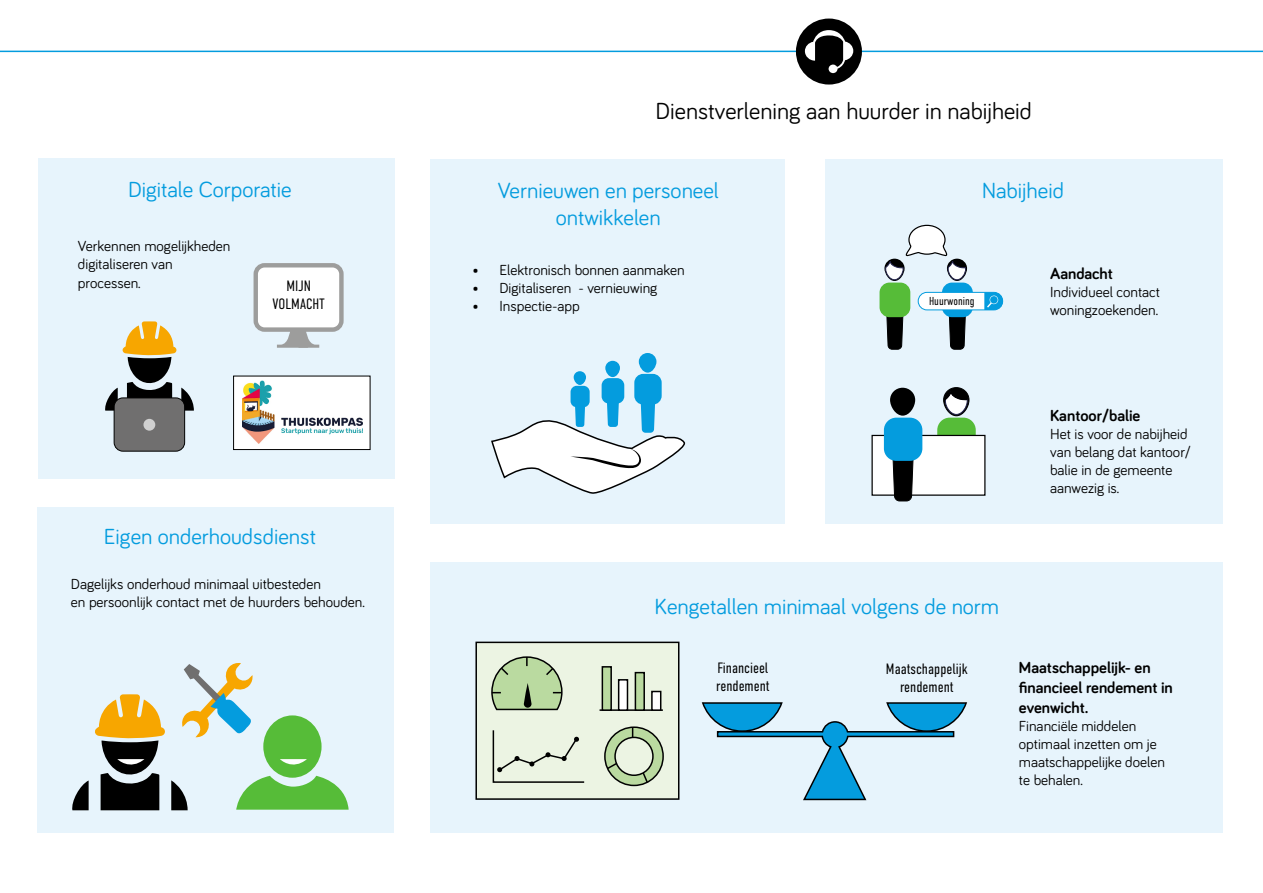
<style>
.page{position:relative;width:1263px;height:893px;background:#fff}
.page>*{position:absolute;margin:0;border:0;box-sizing:border-box;transform-origin:0 0}
.t1{font:24px "Bariol";color:#000}
.t2{font:22.5px/27px "Bariol";color:#049cde;text-align:center}
.t3{font:700 16.5px/19.8px "Bariol";color:#000}
.t4{font:15px/18px "Bariol";color:#000}
.t5{font:300 15px "DIN Condensed";color:#000}
.t6{font:300 11.55px "DIN Condensed";color:#000}
</style>
<div class="page">
<div style="left:38px;top:159px;width:356px;height:320px;background:#e7f4fc"></div>
<hr style="left:0;top:51px;width:1263px;height:1px;background:#049cde">
<div style="left:796px;top:19px;width:66px;height:66px;background:#000;border-radius:50%"></div>
<svg style="left:805px;top:30px;width:48px;height:43px"></svg>
<div style="left:430px;top:159px;width:354px;height:365px;background:#e7f4fc"></div>
<div style="left:825px;top:159px;width:397px;height:365px;background:#e7f4fc"></div>
<div style="left:37px;top:508px;width:357px;height:325px;background:#e7f4fc"></div>
<div style="left:430px;top:563px;width:792px;height:270px;background:#e7f4fc"></div>
<svg style="left:171px;top:780px;width:17px;height:30px"></svg>
<svg style="left:105px;top:321px;width:89px;height:90px"></svg>
<div style="left:114px;top:398px;width:71px;height:53px;background:#706f6f;border-radius:9px"></div>
<div style="left:114px;top:398px;width:71px;height:54px;border:1px solid #000;border-radius:9px"></div>
<div style="left:143px;top:419px;width:12px;height:12px;background:#d0d0d0;border-radius:50%"></div>
<div style="left:256px;top:265px;width:85px;height:65px;background:#fff;border-radius:9px"></div>
<div style="left:254px;top:263px;width:90px;height:69px;border:4px solid #9d9d9c;border-radius:9px"></div>
<svg style="left:277px;top:330px;width:42px;height:18px"></svg>
<svg style="left:182px;top:663px;width:71px;height:74px"></svg>
<div style="left:475px;top:642px;width:204px;height:158px;background:#ecf4e3;border:2px solid #000"></div>
<svg style="left:491px;top:656px;width:72px;height:55px"></svg>
<svg style="left:524px;top:683px;width:7px;height:25px"></svg>
<hr style="left:599px;top:709px;width:64px;height:2px;background:#000">
<div style="left:602px;top:666px;width:10px;height:45px;background:#badaa0;border:2px solid #000"></div>
<div style="left:618px;top:679px;width:10px;height:32px;background:#fff;border:2px solid #000"></div>
<div style="left:635px;top:672px;width:10px;height:39px;background:#badaa0;border:2px solid #000"></div>
<div style="left:651px;top:691px;width:10px;height:20px;background:#fff;border:2px solid #000"></div>
<svg style="left:604px;top:726px;width:60px;height:61px"></svg>
<svg style="left:492px;top:730px;width:93px;height:53px"></svg>
<svg style="left:701px;top:702px;width:267px;height:99px"></svg>
<div style="left:263px;top:715px;width:59px;height:63px;background:#56bc38;border-radius:50%"></div>
<svg style="left:72px;top:694px;width:93px;height:116px"></svg>
<svg style="left:236px;top:759px;width:113px;height:51px"></svg>
<svg style="left:574px;top:371px;width:12px;height:14px"></svg>
<svg style="left:574px;top:372px;width:11px;height:12px"></svg>
<div style="left:570px;top:386px;width:20px;height:21px;background:#049cde;border-radius:6px"></div>
<svg style="left:605px;top:361px;width:15px;height:16px"></svg>
<svg style="left:606px;top:362px;width:13px;height:14px"></svg>
<div style="left:602px;top:378px;width:22px;height:26px;background:#049cde;border-radius:7px"></div>
<div style="left:639px;top:353px;width:17px;height:20px;background:#049cde;border-radius:9px"></div>
<svg style="left:640px;top:355px;width:15px;height:17px"></svg>
<svg style="left:491px;top:395px;width:195px;height:99px"></svg>
<div style="left:634px;top:374px;width:28px;height:31px;background:#049cde;border-radius:9px"></div>
<div style="left:943px;top:387px;width:26px;height:29px;border:1px solid #000;border-radius:12px"></div>
<svg style="left:945px;top:387px;width:22px;height:28px"></svg>
<div style="left:937px;top:418px;width:39px;height:43px;background:#56bc38;border-radius:12px"></div>
<div style="left:872px;top:435px;width:113px;height:60px;background:#fff"></div>
<div style="left:890px;top:388px;width:25px;height:28px;background:#000;border-radius:12px"></div>
<svg style="left:892px;top:460px;width:22px;height:42px"></svg>
<div style="left:884px;top:418px;width:38px;height:43px;background:#049cde;border-radius:12px"></div>
<svg style="left:884px;top:259px;width:20px;height:22px"></svg>
<svg style="left:886px;top:316px;width:18px;height:34px"></svg>
<div style="left:879px;top:283px;width:31px;height:34px;background:#56bc38;border-radius:10px"></div>
<svg style="left:947px;top:259px;width:20px;height:22px"></svg>
<svg style="left:948px;top:316px;width:18px;height:34px"></svg>
<div style="left:942px;top:283px;width:31px;height:34px;background:#049cde;border-radius:10px"></div>
<div style="left:918px;top:292px;width:85px;height:18px;background:#fff;border-radius:9px"></div>
<div style="left:918px;top:292px;width:85px;height:18px;border:1px solid #049cde;border-radius:9px"></div>
<svg style="left:984px;top:292px;width:19px;height:18px"></svg>
<svg style="left:885px;top:224px;width:81px;height:56px"></svg>
<div style="left:233px;top:376px;width:137px;height:74px;background:#fff;border:1px solid #000"></div>
<img style="left:243px;top:381px;width:120px;height:63px">
<p class="t2" style="left:128px;top:175px;width:165px">Digitale Corporatie</p>
<p class="t4" style="left:78px;top:236px;width:154px">Verkennen mogelijkheden digitaliseren van</p>
<p class="t4" style="left:78px;top:274px;width:64px">processen.</p>
<p class="t5" style="left:286px;top:277px;width:26px">MIJN</p>
<p class="t5" style="left:272px;top:295px;width:54px">VOLMACHT</p>
<p class="t2" style="left:104px;top:522px;width:214px">Eigen onderhoudsdienst</p>
<p class="t4" style="left:71px;top:575px;width:295px">Dagelijks onderhoud minimaal uitbesteden<br>en persoonlijk contact met de huurders behouden.</p>
<p class="t1" style="left:656px;top:95px;width:378px">Dienstverlening aan huurder in nabijheid</p>
<p class="t2" style="left:498px;top:176px;width:223px">Vernieuwen en personeel ontwikkelen</p>
<p class="t2" style="left:982px;top:176px;width:83px">Nabijheid</p>
<p class="t4" style="left:472px;top:260px;width:214px">• Elektronisch bonnen aanmaken</p>
<p class="t4" style="left:472px;top:278px;width:186px">• Digitaliseren - vernieuwing</p>
<p class="t4" style="left:472px;top:296px;width:109px">• Inspectie-app</p>
<p class="t6" style="left:929px;top:295px;width:47px">Huurwoning</p>
<p class="t3" style="left:1050px;top:263px;width:64px">Aandacht</p>
<p class="t4" style="left:1050px;top:282px;width:111px">Individueel contact woningzoekenden.</p>
<p class="t3" style="left:1050px;top:405px;width:92px">Kantoor/balie</p>
<p class="t4" style="left:1050px;top:424px;width:142px">Het is voor de nabijheid van belang dat kantoor/ balie in de gemeente aanwezig is.</p>
<p class="t2" style="left:655px;top:592px;width:346px">Kengetallen minimaal volgens de norm</p>
<p class="t5" style="left:717px;top:660px;width:52px">Financieel</p>
<p class="t5" style="left:716px;top:678px;width:55px">rendement</p>
<p class="t5" style="left:886px;top:660px;width:83px">Maatschappelijk</p>
<p class="t5" style="left:900px;top:678px;width:55px">rendement</p>
<p class="t3" style="left:1019px;top:657px;width:155px">Maatschappelijk- en financieel rendement in evenwicht.</p>
<p class="t4" style="left:1019px;top:716px;width:148px">Financiële middelen optimaal inzetten om je maatschappelijke doelen</p>
<p class="t4" style="left:1019px;top:770px;width:65px">te behalen.</p>
</div>
